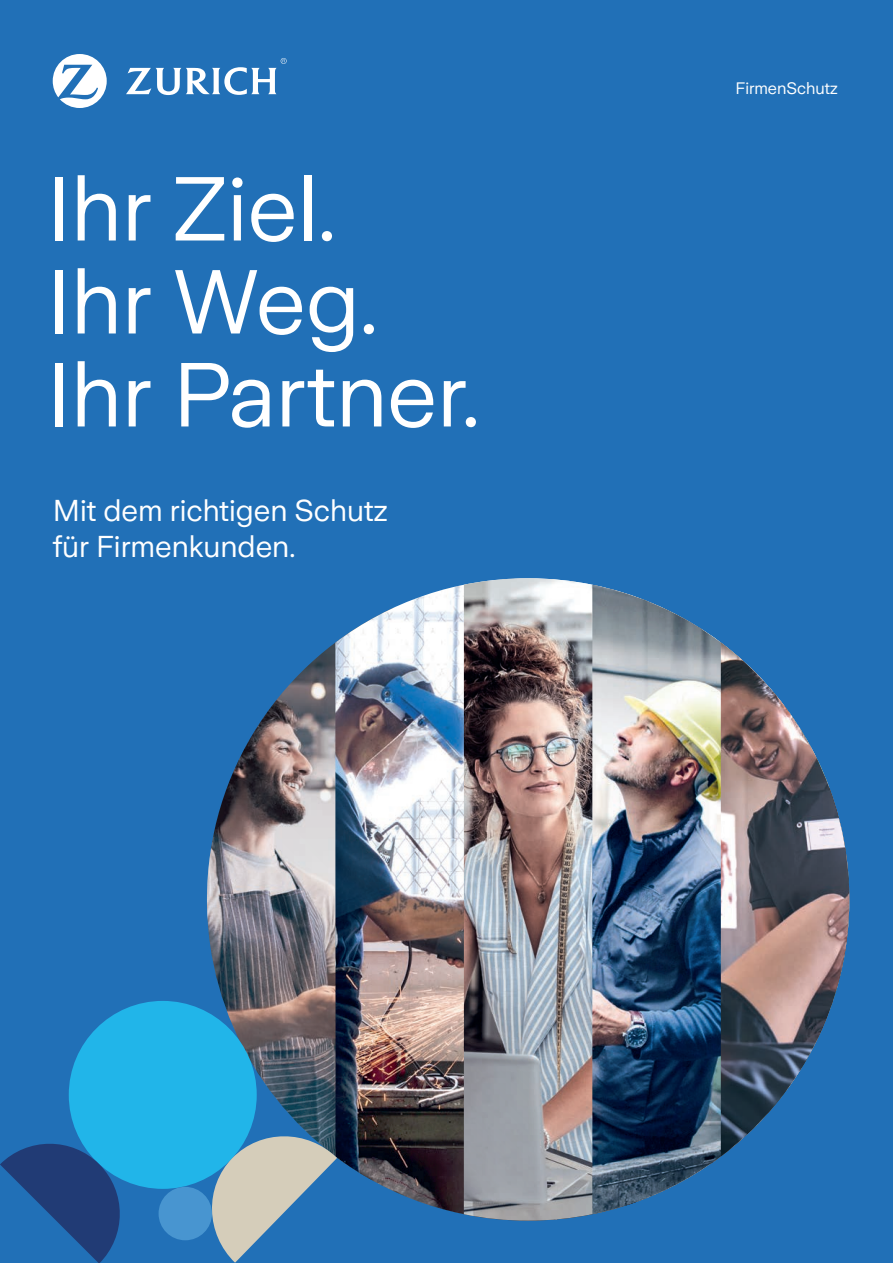
<style>
.page{position:relative;width:893px;height:1263px;background:#2170b7}
.page>*{position:absolute;margin:0;border:0;box-sizing:border-box;transform-origin:0 0}
.t1{font:90px/93px "Zurich Sans";color:#fff}
.t2{font:30px/36px "Zurich Sans";color:#fff}
.t3{font:16.5px "Zurich Sans";color:#fff}
</style>
<div class="page">
<svg style="left:53px;top:54px;width:54px;height:54px"></svg>
<svg style="left:126px;top:58px;width:161px;height:37px"></svg>
<img style="left:721px;top:642px;width:128px;height:514px">
<img style="left:207px;top:578px;width:642px;height:643px;border-radius:50%">
<div style="left:69px;top:1001px;width:188px;height:188px;background:#21b5e9;border-radius:50%"></div>
<div style="left:159px;top:1187px;width:53px;height:53px;background:#4895d0;border-radius:50%"></div>
<svg style="left:0;top:1138px;width:127px;height:125px"></svg>
<svg style="left:205px;top:1129px;width:132px;height:134px"></svg>
<h1 class="t1" style="left:46px;top:164px;width:435px">Ihr Ziel.<br>Ihr Weg.<br>Ihr Partner.</h1>
<p class="t2" style="left:53px;top:493px;width:336px">Mit dem richtigen Schutz für Firmenkunden.</p>
<p class="t3" style="left:735px;top:80px;width:104px">FirmenSchutz</p>
</div>
